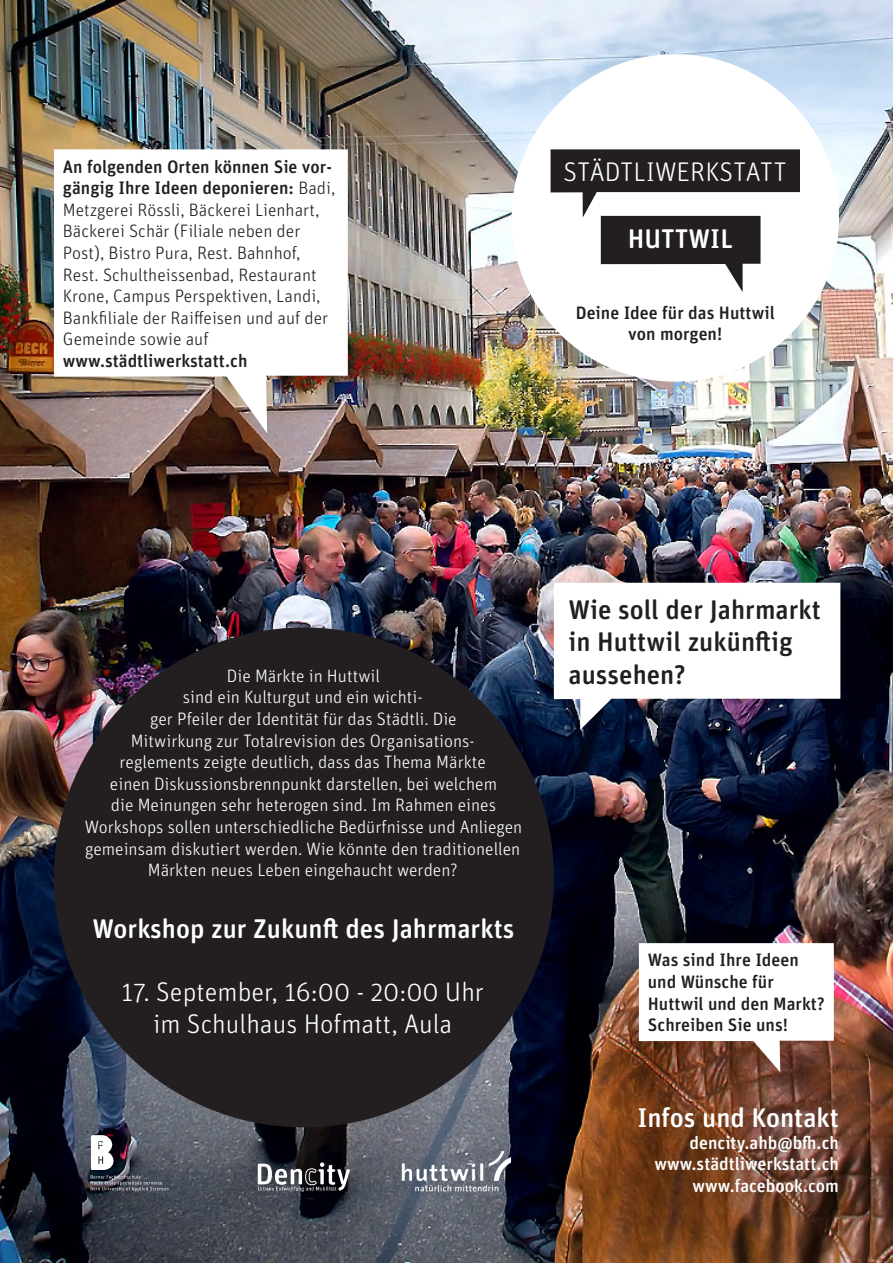
<style>
.page{position:relative;width:893px;height:1263px;background:#fff}
.page>*{position:absolute;margin:0;border:0;box-sizing:border-box;transform-origin:0 0}
.t1{font:300 27px "Unit Rounded Pro";color:#fff}
.t2{font:500 27px "Unit Rounded Pro";color:#fff}
.t3{font:500 27px/32.4px "Unit Rounded Pro";color:#231f20}
.t4{font:300 18px/21.6px "Unit Rounded Pro";color:#fff;text-align:center}
.t5{font:300 18px/21.6px "Unit Rounded Pro";color:#231f20}
.t6{font:500 18px/21.6px "Unit Rounded Pro";color:#231f20}
.t7{font:500 18px/21.6px "Unit Rounded Pro";color:#fff;text-align:right}
.s1{font-weight:500}
</style>
<div class="page">
<img style="left:0;top:0;width:893px;height:1263px">
<div style="left:512px;top:54px;width:327px;height:328px;background:#fff;border-radius:50%"></div>
<svg style="left:551px;top:149px;width:249px;height:143px"></svg>
<svg style="left:87px;top:1131px;width:82px;height:60px;background:#61636d"></svg>
<img style="left:401px;top:1151px;width:111px;height:41px">
<div style="left:54px;top:627px;width:500px;height:500px;background:#231f20;border-radius:50%"></div>
<svg style="left:639px;top:943px;width:195px;height:129px"></svg>
<svg style="left:54px;top:149px;width:294px;height:284px"></svg>
<svg style="left:258px;top:1162px;width:92px;height:29px"></svg>
<svg style="left:554px;top:583px;width:286px;height:147px"></svg>
<p class="t5" style="left:63px;top:155px;width:274px"><span class="s1">An folgenden Orten können Sie vor&shy;gängig Ihre Ideen deponieren:</span> Badi, Metzgerei Rössli, Bäckerei Lienhart, Bäckerei Schär (Filiale neben der Post), Bistro Pura, Rest. Bahnhof, Rest. Schultheissenbad, Restaurant Krone, Campus Perspektiven, Landi, Bankfiliale der Raiffeisen und auf der Gemeinde sowie auf</p>
<p class="t6" style="left:63px;top:349px;width:186px">www.städtliwerkstatt.ch</p>
<h1 class="t1" style="left:563px;top:155px;width:225px">STÄDTLIWERKSTATT</h1>
<h1 class="t2" style="left:628px;top:219px;width:107px">HUTTWIL</h1>
<p class="t6" style="left:576px;top:301px;width:201px;text-align:center">Deine Idee für das Huttwil von morgen!</p>
<p class="t4" style="left:85px;top:664px;width:439px">Die Märkte in Huttwil<br>sind ein Kulturgut und ein wichti-<br>ger Pfeiler der Identität für das Städtli. Die<br>Mitwirkung zur Totalrevision des Organisations-<br>reglements zeigte deutlich, dass das Thema Märkte<br>einen Diskussionsbrennpunkt darstellen, bei welchem<br>die Meinungen sehr heterogen sind. Im Rahmen eines Workshops sollen unterschiedliche Bedürfnisse und Anliegen gemeinsam diskutiert werden. Wie könnte den traditionellen Märkten neues Leben eingehaucht werden?</p>
<p class="t2" style="left:93px;top:910px;width:423px">Workshop zur Zukunft des Jahrmarkts</p>
<p class="t1" style="left:122px;top:974px;width:364px">17. September, 16:00 - 20:00 Uhr</p>
<p class="t1" style="left:153px;top:1006px;width:301px">im Schulhaus Hofmatt, Aula</p>
<p class="t3" style="left:569px;top:592px;width:254px">Wie soll der Jahrmarkt</p>
<p class="t3" style="left:569px;top:624px;width:226px">in Huttwil zukünftig aussehen?</p>
<p class="t6" style="left:648px;top:948px;width:153px">Was sind Ihre Ideen und Wünsche für</p>
<p class="t6" style="left:648px;top:992px;width:178px">Huttwil und den Markt?<br>Schreiben Sie uns!</p>
<h1 class="t2" style="left:637px;top:1099px;width:203px">Infos und Kontakt</h1>
<p class="t7" style="left:654px;top:1131px;width:186px">dencity.ahb@bfh.ch www.städtliwerkstatt.ch www.facebook.com</p>
</div>
